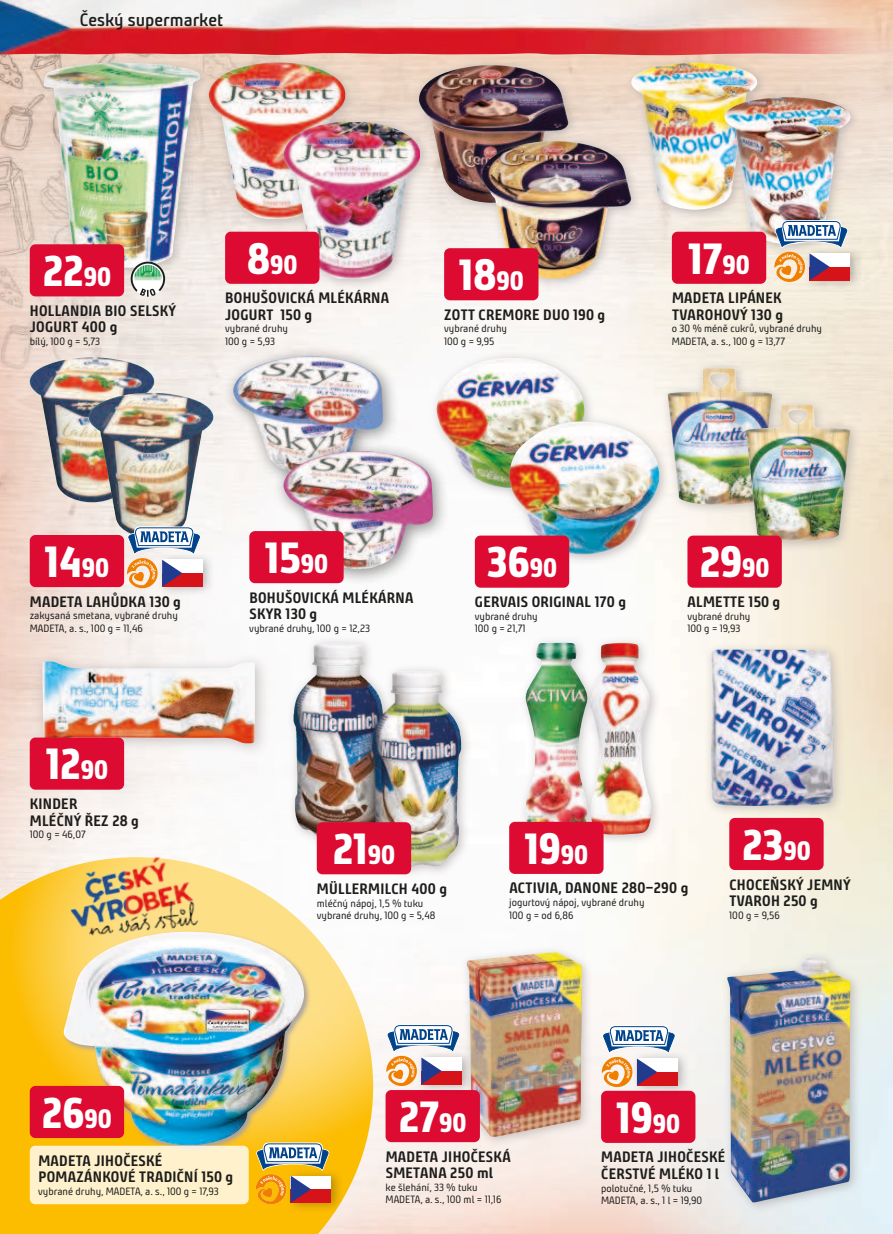
<style>
.page{position:relative;width:893px;height:1234px;background:#fff}
.page>*{position:absolute;margin:0;border:0;box-sizing:border-box;transform-origin:0 0}
.t1{font:800 43.35px "Bunday Clean";color:#fff}
.t2{font:800 26.25px "Bunday Clean";color:#fff}
.t3{font:600 18px "Bunday Clean";color:#1d1d1b}
.t4{font:700 15px/16.5px "Bunday Clean";letter-spacing:.02em;color:#1d1d1b}
.t5{font:10.5px/12.6px "Bunday Clean";color:#1d1d1b}
.s1{font-size:26.25px}
.s2{font-size:43.35px}
</style>
<div class="page">
<img style="left:0;top:55px;width:893px;height:1178px">
<svg style="left:0;top:857px;width:373px;height:376px;background:#fbc223"></svg>
<svg style="left:10px;top:744px;width:457px;height:410px"></svg>
<div style="left:661px;top:361px;width:122px;height:154px;background:#aaa2a2;opacity:.63"></div>
<img style="left:667px;top:368px;width:105px;height:137px">
<div style="left:739px;top:397px;width:122px;height:155px;background:#aaa2a2;opacity:.63"></div>
<img style="left:745px;top:404px;width:105px;height:137px">
<div style="left:430px;top:350px;width:166px;height:149px;background:#faf8f5"></div>
<img style="left:436px;top:357px;width:148px;height:131px">
<div style="left:502px;top:414px;width:168px;height:151px;background:#aaa2a2;opacity:.62"></div>
<img style="left:509px;top:421px;width:151px;height:133px">
<div style="left:287px;top:636px;width:185px;height:243px;background:#aaa2a2;opacity:.62"></div>
<img style="left:293px;top:642px;width:83px;height:208px">
<div style="left:721px;top:950px;width:140px;height:262px;background:#aaa2a2;opacity:.62"></div>
<img style="left:727px;top:957px;width:123px;height:245px">
<img style="left:29px;top:357px;width:125px;height:145px">
<img style="left:89px;top:392px;width:124px;height:145px">
<div style="left:624px;top:56px;width:144px;height:165px;background:#aaa2a2;opacity:.64"></div>
<img style="left:630px;top:63px;width:129px;height:147px">
<div style="left:718px;top:90px;width:143px;height:165px;background:#aaa2a2;opacity:.64"></div>
<img style="left:723px;top:97px;width:127px;height:148px">
<div style="left:460px;top:945px;width:133px;height:202px;background:#aaa2a2;opacity:.63"></div>
<img style="left:466px;top:952px;width:116px;height:185px">
<div style="left:33px;top:652px;width:237px;height:107px;background:#aaa2a2;opacity:.61"></div>
<img style="left:42px;top:661px;width:213px;height:83px">
<div style="left:704px;top:642px;width:141px;height:174px;background:#aaa2a2;opacity:.59"></div>
<img style="left:711px;top:649px;width:123px;height:156px">
<div style="left:519px;top:636px;width:80px;height:209px;background:#fcfbfb"></div>
<img style="left:525px;top:642px;width:58px;height:179px">
<div style="left:583px;top:636px;width:79px;height:209px;background:#aaa2a2;opacity:.56"></div>
<img style="left:590px;top:642px;width:62px;height:192px">
<div style="left:223px;top:345px;width:177px;height:146px;background:#1d1d1b;opacity:.5"></div>
<img style="left:233px;top:356px;width:150px;height:118px">
<div style="left:273px;top:440px;width:177px;height:146px;background:#1d1d1b;opacity:.5"></div>
<img style="left:283px;top:451px;width:150px;height:118px">
<div style="left:202px;top:56px;width:154px;height:174px;background:#aaa2a2;opacity:.63"></div>
<img style="left:211px;top:63px;width:135px;height:157px">
<div style="left:277px;top:115px;width:154px;height:175px;background:#aaa2a2;opacity:.63"></div>
<img style="left:283px;top:122px;width:137px;height:156px">
<div style="left:412px;top:58px;width:167px;height:156px;background:#aaa2a2;opacity:.63"></div>
<img style="left:418px;top:65px;width:150px;height:138px">
<div style="left:475px;top:134px;width:167px;height:155px;background:#aaa2a2;opacity:.63"></div>
<img style="left:482px;top:141px;width:149px;height:138px">
<img style="left:0;top:0;width:893px;height:55px">
<div style="left:509px;top:821px;width:94px;height:52px;background:#dd0a32;border-radius:6px"></div>
<svg style="left:63px;top:929px;width:249px;height:223px;background:#f6d164"></svg>
<img style="left:64px;top:931px;width:240px;height:213px">
<div style="left:30px;top:1085px;width:94px;height:52px;background:#dd0a32;border-radius:6px"></div>
<div style="left:30px;top:1145px;width:219px;height:58px;background:#fef1cc;border-radius:6px"></div>
<div style="left:249px;top:531px;width:95px;height:52px;background:#dd0a32;border-radius:6px"></div>
<div style="left:225px;top:232px;width:94px;height:52px;background:#dd0a32;border-radius:6px"></div>
<div style="left:317px;top:822px;width:94px;height:52px;background:#dd0a32;border-radius:6px"></div>
<div style="left:444px;top:248px;width:94px;height:52px;background:#dd0a32;border-radius:6px"></div>
<div style="left:729px;top:817px;width:95px;height:52px;background:#dd0a32;border-radius:6px"></div>
<div style="left:37px;top:56px;width:174px;height:223px;background:#aaa2a2;opacity:.61"></div>
<img style="left:44px;top:63px;width:156px;height:204px">
<div style="left:475px;top:535px;width:94px;height:52px;background:#dd0a32;border-radius:6px"></div>
<div style="left:687px;top:535px;width:95px;height:52px;background:#dd0a32;border-radius:6px"></div>
<div style="left:672px;top:232px;width:94px;height:52px;background:#dd0a32;border-radius:6px"></div>
<div style="left:804px;top:245px;width:58px;height:46px;background:#1d1d1b;opacity:.3"></div>
<div style="left:809px;top:253px;width:41px;height:14px;background:#fff"></div>
<div style="left:809px;top:267px;width:41px;height:13px;background:#d51318"></div>
<svg style="left:774px;top:220px;width:74px;height:63px"></svg>
<div style="left:601px;top:1090px;width:94px;height:52px;background:#dd0a32;border-radius:6px"></div>
<div style="left:631px;top:1050px;width:59px;height:45px;background:#1d1d1b;opacity:.3"></div>
<div style="left:637px;top:1058px;width:40px;height:13px;background:#fff"></div>
<div style="left:637px;top:1071px;width:40px;height:14px;background:#d51318"></div>
<svg style="left:602px;top:1024px;width:74px;height:63px"></svg>
<div style="left:386px;top:1089px;width:94px;height:52px;background:#dd0a32;border-radius:6px"></div>
<div style="left:416px;top:1049px;width:58px;height:45px;background:#1d1d1b;opacity:.3"></div>
<div style="left:421px;top:1057px;width:41px;height:13px;background:#fff"></div>
<div style="left:421px;top:1070px;width:41px;height:14px;background:#d51318"></div>
<svg style="left:386px;top:1023px;width:74px;height:63px"></svg>
<div style="left:285px;top:1167px;width:59px;height:45px;background:#1d1d1b;opacity:.3"></div>
<div style="left:291px;top:1175px;width:40px;height:13px;background:#fff"></div>
<div style="left:291px;top:1188px;width:40px;height:14px;background:#d51318"></div>
<svg style="left:256px;top:1142px;width:73px;height:62px"></svg>
<div style="left:30px;top:244px;width:94px;height:52px;background:#dd0a32;border-radius:6px"></div>
<svg style="left:130px;top:261px;width:35px;height:35px"></svg>
<div style="left:30px;top:737px;width:94px;height:52px;background:#dd0a32;border-radius:6px"></div>
<img style="left:57px;top:838px;width:158px;height:132px">
<div style="left:157px;top:551px;width:58px;height:46px;background:#1d1d1b;opacity:.3"></div>
<div style="left:162px;top:559px;width:40px;height:14px;background:#fff"></div>
<div style="left:162px;top:573px;width:40px;height:13px;background:#d51318"></div>
<svg style="left:127px;top:526px;width:74px;height:63px"></svg>
<div style="left:30px;top:535px;width:94px;height:52px;background:#dd0a32;border-radius:6px"></div>
<h3 class="t3" style="left:80px;top:8px;width:145px">Český supermarket</h3>
<h1 class="t1" style="left:43px;top:246px;width:70px">22<span class="s1">90</span></h1>
<h3 class="t4" style="left:30px;top:302px;width:148px">HOLLANDIA BIO SELSKÝ<br>JOGURT 400 g</h3>
<p class="t5" style="left:30px;top:336px;width:72px">bílý, 100 g = 5,73</p>
<h2 class="t2" style="left:247px;top:249px;width:52px"><span class="s2">8</span>90</h2>
<h3 class="t4" style="left:225px;top:290px;width:165px">BOHUŠOVICKÁ MLÉKÁRNA<br>JOGURT 150 g</h3>
<p class="t5" style="left:225px;top:323px;width:64px">vybrané druhy<br>100 g = 5,93</p>
<h1 class="t1" style="left:459px;top:249px;width:66px">18<span class="s1">90</span></h1>
<h3 class="t4" style="left:444px;top:306px;width:163px">ZOTT CREMORE DUO 190 g</h3>
<p class="t5" style="left:444px;top:323px;width:64px">vybrané druhy<br>100 g = 9,95</p>
<h1 class="t1" style="left:688px;top:233px;width:63px">17<span class="s1">90</span></h1>
<h3 class="t4" style="left:672px;top:290px;width:113px">MADETA LIPÁNEK<br>TVAROHOVÝ 130 g</h3>
<p class="t5" style="left:672px;top:322px;width:152px">o 30 % méně cukrů, vybrané druhy<br>MADETA, a. s., 100 g = 13,77</p>
<h1 class="t1" style="left:45px;top:536px;width:66px">14<span class="s1">90</span></h1>
<h3 class="t4" style="left:30px;top:593px;width:153px">MADETA LAHŮDKA 130 g</h3>
<p class="t5" style="left:30px;top:610px;width:150px">zakysaná smetana, vybrané druhy<br>MADETA, a. s., 100 g = 11,46</p>
<h1 class="t1" style="left:265px;top:532px;width:65px">15<span class="s1">90</span></h1>
<h3 class="t4" style="left:249px;top:589px;width:165px">BOHUŠOVICKÁ MLÉKÁRNA<br>SKYR 130 g</h3>
<p class="t5" style="left:249px;top:622px;width:122px">vybrané druhy, 100 g = 12,23</p>
<h1 class="t1" style="left:487px;top:537px;width:72px">36<span class="s1">90</span></h1>
<h3 class="t4" style="left:475px;top:593px;width:153px">GERVAIS ORIGINAL 170 g</h3>
<p class="t5" style="left:475px;top:610px;width:64px">vybrané druhy<br>100 g = 21,71</p>
<h1 class="t1" style="left:700px;top:537px;width:71px">29<span class="s1">90</span></h1>
<h3 class="t4" style="left:688px;top:594px;width:94px">ALMETTE 150 g</h3>
<p class="t5" style="left:687px;top:610px;width:64px">vybrané druhy<br>100 g = 19,93</p>
<h1 class="t1" style="left:46px;top:738px;width:64px">12<span class="s1">90</span></h1>
<h3 class="t4" style="left:30px;top:795px;width:111px">KINDER<br>MLÉČNÝ ŘEZ 28 g</h3>
<p class="t5" style="left:30px;top:828px;width:58px">100 g = 46,07</p>
<h1 class="t1" style="left:42px;top:1087px;width:71px">26<span class="s1">90</span></h1>
<h3 class="t4" style="left:38px;top:1151px;width:196px">MADETA JIHOČESKÉ<br>POMAZÁNKOVÉ TRADIČNÍ 150 g</h3>
<p class="t5" style="left:38px;top:1185px;width:182px">vybrané druhy, MADETA, a. s., 100 g = 17,93</p>
<h1 class="t1" style="left:333px;top:823px;width:64px">21<span class="s1">90</span></h1>
<h3 class="t4" style="left:317px;top:880px;width:132px">MÜLLERMILCH 400 g</h3>
<p class="t5" style="left:317px;top:896px;width:120px">mléčný nápoj, 1,5 % tuku vybrané druhy, 100 g = 5,48</p>
<h1 class="t1" style="left:524px;top:823px;width:65px">19<span class="s1">90</span></h1>
<h3 class="t4" style="left:509px;top:879px;width:181px">ACTIVIA, DANONE 280–290 g</h3>
<p class="t5" style="left:509px;top:896px;width:137px">jogurtový nápoj, vybrané druhy<br>100 g = od 6,86</p>
<h1 class="t1" style="left:742px;top:819px;width:70px">23<span class="s1">90</span></h1>
<h3 class="t4" style="left:729px;top:875px;width:123px">CHOCEŇSKÝ JEMNÝ<br>TVAROH 250 g</h3>
<p class="t5" style="left:729px;top:908px;width:52px">100 g = 9,56</p>
<h1 class="t1" style="left:399px;top:1091px;width:69px">27<span class="s1">90</span></h1>
<h3 class="t4" style="left:386px;top:1147px;width:127px">MADETA JIHOČESKÁ<br>SMETANA 250 ml</h3>
<p class="t5" style="left:386px;top:1181px;width:117px">ke šlehání, 33 % tuku<br>MADETA, a. s., 100 ml = 11,16</p>
<h1 class="t1" style="left:616px;top:1091px;width:65px">19<span class="s1">90</span></h1>
<h3 class="t4" style="left:601px;top:1148px;width:125px">MADETA JIHOČESKÉ<br>ČERSTVÉ MLÉKO 1 l</h3>
<p class="t5" style="left:601px;top:1181px;width:103px">polotučné, 1,5 % tuku<br>MADETA, a. s., 1 l = 19,90</p>
</div>
